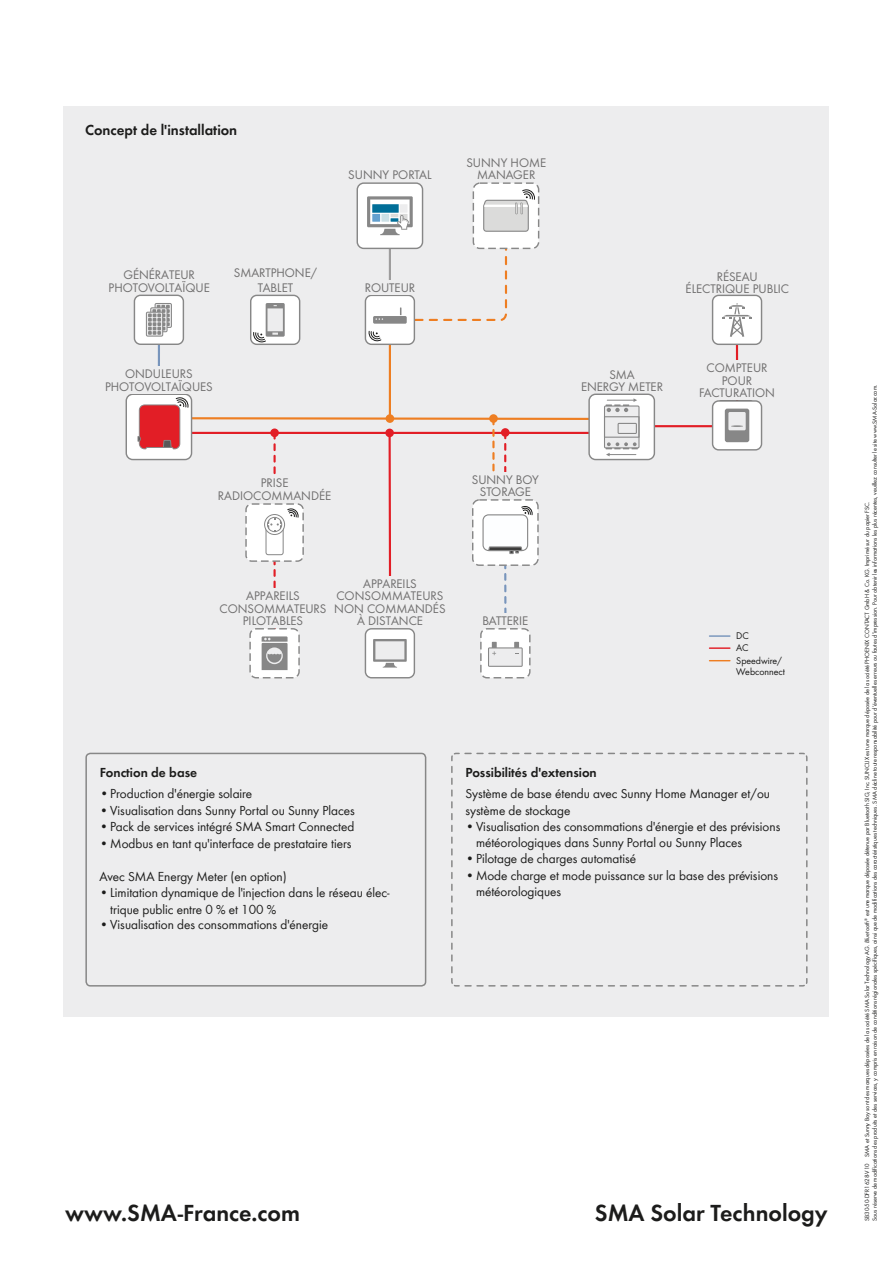
<style>
.page{position:relative;width:893px;height:1263px;background:#fff}
.page>*{position:absolute;margin:0;border:0;box-sizing:border-box;transform-origin:0 0}
.t1{font:600 24px "SMA Futura Global";color:#1c1c1b}
.t2{font:600 15px "SMA Futura Global";color:#1c1c1b}
.t3{font:13.5px/16.5px "SMA Futura Global";color:#1c1c1b}
.t4{font:600 13.5px "SMA Futura Global";color:#1c1c1b}
.t5{font:12.9px/12.5px "SMA Futura Global";color:#717070;text-align:center}
.t6{font:10.05px/11.4px "SMA Futura Global";color:#1c1c1b}
.t7{font:6.3px "SMA Futura Global";color:#1c1c1b}
.s1{font-style:italic}
</style>
<div class="page">
<div style="left:64px;top:106px;width:765px;height:910px;background:#ededee"></div>
<hr style="left:158px;top:342px;width:2px;height:73px;background:#7895bc">
<hr style="left:736px;top:334px;width:2px;height:91px;background:#e21e26">
<div style="left:481px;top:629px;width:49px;height:49px;background:#fff;border-radius:6px"></div>
<div style="left:480px;top:628px;width:51px;height:50px;border:1px dashed #878787;border-radius:6px"></div>
<div style="left:473px;top:183px;width:66px;height:65px;background:#fff;border-radius:7px"></div>
<div style="left:473px;top:182px;width:66px;height:67px;border:1px dashed #878787;border-radius:7px"></div>
<div style="left:357px;top:183px;width:66px;height:65px;background:#fff;border-radius:7px"></div>
<div style="left:357px;top:182px;width:66px;height:67px;border:1px solid #878787;border-radius:7px"></div>
<div style="left:713px;top:295px;width:48px;height:49px;background:#fff;border-radius:6px"></div>
<svg style="left:723px;top:303px;width:28px;height:34px"></svg>
<div style="left:712px;top:295px;width:50px;height:50px;border:1px solid #878787;border-radius:6px"></div>
<div style="left:250px;top:629px;width:49px;height:49px;background:#fff;border-radius:6px"></div>
<div style="left:249px;top:628px;width:51px;height:50px;border:1px dashed #878787;border-radius:6px"></div>
<div style="left:126px;top:394px;width:66px;height:65px;background:#fff;border-radius:7px"></div>
<div style="left:126px;top:394px;width:66px;height:66px;border:1px solid #878787;border-radius:7px"></div>
<hr style="left:611px;top:425px;width:117px;height:2px;background:#e21e26">
<div style="left:589px;top:394px;width:65px;height:65px;background:#fff;border-radius:7px"></div>
<div style="left:588px;top:394px;width:67px;height:66px;border:1px solid #878787;border-radius:7px"></div>
<div style="left:713px;top:401px;width:48px;height:49px;background:#fff;border-radius:6px"></div>
<div style="left:725px;top:409px;width:24px;height:33px;background:#878787;border-radius:2px"></div>
<svg style="left:724px;top:408px;width:26px;height:27px"></svg>
<div style="left:712px;top:400px;width:50px;height:51px;border:1px solid #878787;border-radius:6px"></div>
<div style="left:251px;top:295px;width:49px;height:49px;background:#fff;border-radius:6px"></div>
<svg style="left:253px;top:303px;width:32px;height:40px"></svg>
<div style="left:250px;top:295px;width:50px;height:50px;border:1px solid #878787;border-radius:6px"></div>
<hr style="left:389px;top:344px;width:2px;height:75px;background:#ee7e22">
<svg style="left:367px;top:189px;width:168px;height:153px"></svg>
<div style="left:365px;top:295px;width:50px;height:50px;border:1px solid #878787;border-radius:6px"></div>
<hr style="left:709px;top:647px;width:21px;height:2px;background:#e21e26">
<hr style="left:709px;top:635px;width:21px;height:2px;background:#7895bc">
<svg style="left:709px;top:660px;width:21px;height:1px"></svg>
<div style="left:134px;top:295px;width:49px;height:49px;background:#fff;border-radius:6px"></div>
<svg style="left:146px;top:303px;width:26px;height:34px"></svg>
<div style="left:134px;top:295px;width:50px;height:50px;border:1px solid #878787;border-radius:6px"></div>
<div style="left:365px;top:629px;width:49px;height:49px;background:#fff;border-radius:6px"></div>
<div style="left:365px;top:628px;width:50px;height:50px;border:1px solid #878787;border-radius:6px"></div>
<svg style="left:137px;top:397px;width:509px;height:273px"></svg>
<div style="left:472px;top:499px;width:67px;height:67px;border:1px dashed #878787;border-radius:7px"></div>
<div style="left:220px;top:589px;width:110px;height:39px;background:#ededee"></div>
<div style="left:105px;top:367px;width:108px;height:27px;background:#ededee"></div>
<div style="left:334px;top:576px;width:112px;height:52px;background:#ededee"></div>
<div style="left:482px;top:613px;width:46px;height:15px;background:#ededee"></div>
<div style="left:218px;top:476px;width:113px;height:27px;background:#ededee"></div>
<div style="left:699px;top:360px;width:76px;height:40px;background:#ededee"></div>
<div style="left:365px;top:280px;width:50px;height:15px;background:#ededee"></div>
<div style="left:85px;top:753px;width:341px;height:233px;border:2px solid #878787;border-radius:4px"></div>
<svg style="left:451px;top:752px;width:357px;height:235px"></svg>
<p class="t2" style="left:85px;top:121px;width:154px">Concept de l'installation</p>
<p class="t5" style="left:348px;top:169px;width:85px">SUNNY PORTAL</p>
<p class="t5" style="left:466px;top:156px;width:81px">SUNNY HOME<br>MANAGER</p>
<p class="t5" style="left:109px;top:269px;width:103px">GÉNÉRATEUR<br>PHOTOVOLTAÏQUE</p>
<p class="t5" style="left:234px;top:266px;width:85px;line-height:14.7px">SMARTPHONE/<br>TABLET</p>
<p class="t5" style="left:105px;top:368px;width:109px">ONDULEURS<br>PHOTOVOLTAÏQUES</p>
<p class="t5" style="left:365px;top:281px;width:52px">ROUTEUR</p>
<p class="t5" style="left:218px;top:477px;width:115px">PRISE<br>RADIOCOMMANDÉE</p>
<p class="t5" style="left:472px;top:473px;width:69px">SUNNY BOY<br>STORAGE</p>
<p class="t5" style="left:220px;top:590px;width:108px">APPAREILS<br>CONSOMMATEURS<br>PILOTABLES</p>
<p class="t5" style="left:334px;top:577px;width:113px">APPAREILS<br>CONSOMMATEURS<br>NON COMMANDÉS<br>À DISTANCE</p>
<p class="t5" style="left:482px;top:615px;width:48px">BATTERIE</p>
<p class="t5" style="left:686px;top:270px;width:105px">RÉSEAU<br>ÉLECTRIQUE PUBLIC</p>
<p class="t5" style="left:581px;top:368px;width:83px">SMA<br>ENERGY METER</p>
<p class="t5" style="left:699px;top:362px;width:77px">COMPTEUR<br>POUR<br>FACTURATION</p>
<p class="t6" style="left:736px;top:630px;width:14px">DC</p>
<p class="t6" style="left:736px;top:655px;width:50px">Speedwire/<br>Webconnect</p>
<p class="t6" style="left:736px;top:642px;width:14px">AC</p>
<p class="t4" style="left:100px;top:764px;width:99px">Fonction de base</p>
<p class="t3" style="left:100px;top:785px;width:154px">•Production d'énergie solaire</p>
<p class="t3" style="left:100px;top:802px;width:257px">•Visualisation dans Sunny Portal ou Sunny Places</p>
<p class="t3" style="left:100px;top:818px;width:256px">•Pack de services intégré SMA Smart Connected</p>
<p class="t3" style="left:100px;top:835px;width:253px">•Modbus en tant qu'interface de prestataire tiers</p>
<p class="t3" style="left:100px;top:868px;width:189px">Avec SMA Energy Meter (en option)</p>
<p class="t3" style="left:110px;top:884px;width:281px;text-indent:-11px">•Limitation dynamique de l'injection dans le réseau élec&shy;trique public entre 0 % et 100 %</p>
<p class="t3" style="left:100px;top:916px;width:230px">•Visualisation des consommations d'énergie</p>
<p class="t4" style="left:465px;top:764px;width:133px">Possibilités d'extension</p>
<p class="t3" style="left:465px;top:785px;width:306px">Système de base étendu avec Sunny Home Manager et/ou système de stockage</p>
<p class="t3" style="left:476px;top:818px;width:306px;line-height:15.8px;text-indent:-11px">•Visualisation des consommations d'énergie et des prévisions météorologiques dans Sunny Portal ou Sunny Places</p>
<p class="t3" style="left:465px;top:850px;width:172px">•Pilotage de charges automatisé</p>
<p class="t3" style="left:476px;top:867px;width:304px;text-indent:-11px">•Mode charge et mode puissance sur la base des prévisions météorologiques</p>
<h1 class="t1" style="left:65px;top:1198px;width:236px">www.SMA-France.com</h1>
<h1 class="t1" style="left:595px;top:1198px;width:234px">SMA Solar Technology</h1>
<p class="t7" style="left:871px;top:1221px;width:838px;rotate:-90deg">Sous réserve de modifications des produits et des services, y compris en raison de conditions régionales spécifiques, ainsi que de modifications des caractéristiques techniques. SMA décline toute responsabilité pour d’éventuelles erreurs ou fautes d’impression. Pour obtenir les informations les plus récentes, veuillez consulter le site www.SMA-Solar.com.</p>
<p class="t7" style="left:863px;top:1221px;width:721px;rotate:-90deg">SB30-50-DFR1628-V10 SMA et Sunny Boy sont des marques déposées de la société SMA Solar Technology AG. <span class="s1">Bluetooth</span><sup>®</sup> est une marque déposée détenue par Bluetooth SIG, Inc. SUNCLIX est une marque déposée de la société PHOENIX CONTACT GmbH &amp; Co. KG. Imprimé sur du papier FSC.</p>
</div>
